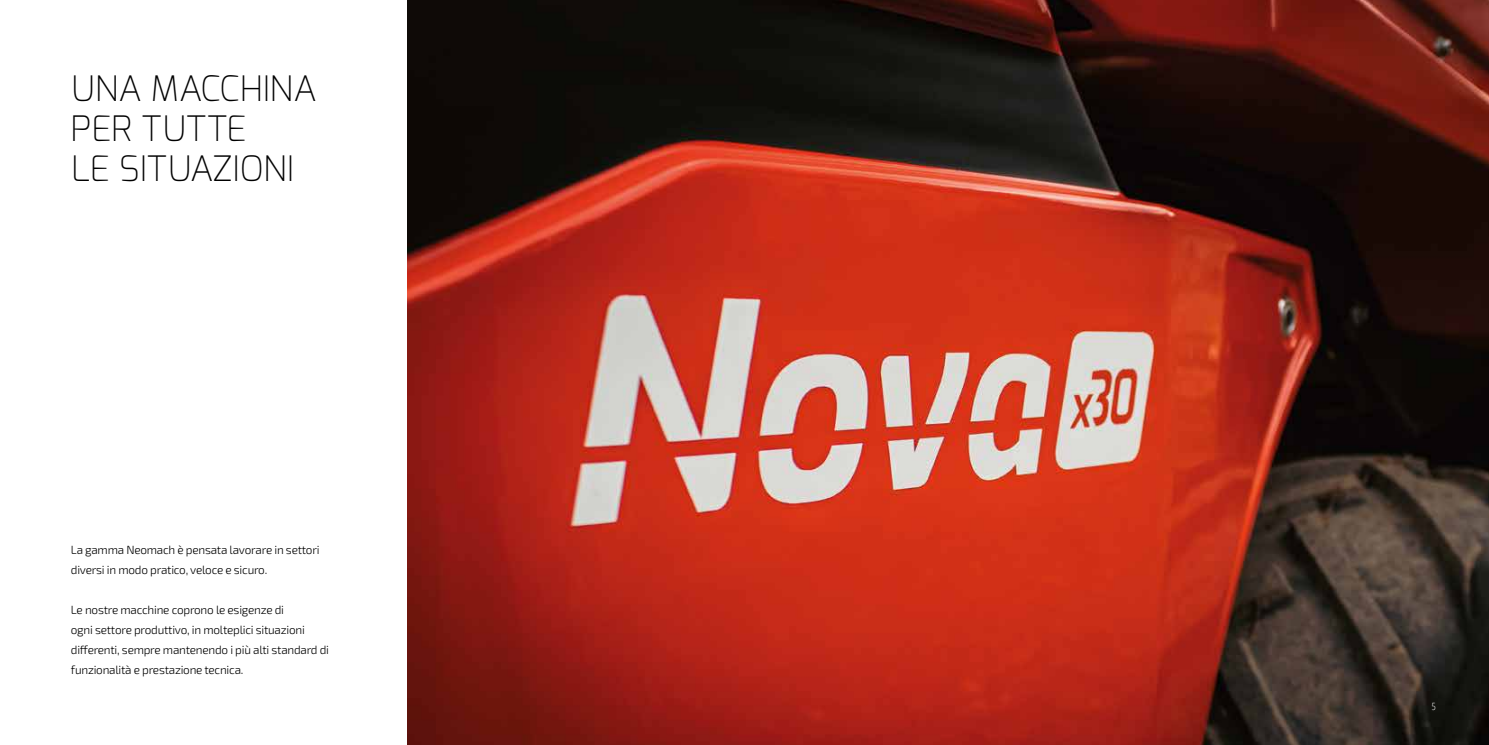
<style>
.page{position:relative;width:1489px;height:745px;background:#fff}
.page>*{position:absolute;margin:0;border:0;box-sizing:border-box;transform-origin:0 0}
.t1{font:200 35px/40px "Exo";color:#000}
.t2{font:300 11.88px/20px "Exo 2";letter-spacing:-.02em;color:#000}
.t3{font:300 condensed 10px "Open Sans";color:#fff}
</style>
<div class="page">
<img style="left:407px;top:0;width:1081px;height:744px">
<h1 class="t1" style="left:71px;top:68px;width:247px">UNA MACCHINA<br>PER TUTTE<br>LE SITUAZIONI</h1>
<p class="t2" style="left:71px;top:539px;width:250px">La gamma Neomach è pensata lavorare in settori diversi in modo pratico, veloce e sicuro.</p>
<p class="t2" style="left:71px;top:599px;width:260px">Le nostre macchine coprono le esigenze di<br>ogni settore produttivo, in molteplici situazioni differenti, sempre mantenendo i più alti standard di funzionalità e prestazione tecnica.</p>
<p class="t3" style="left:1431px;top:698px;width:5px">5</p>
</div>
